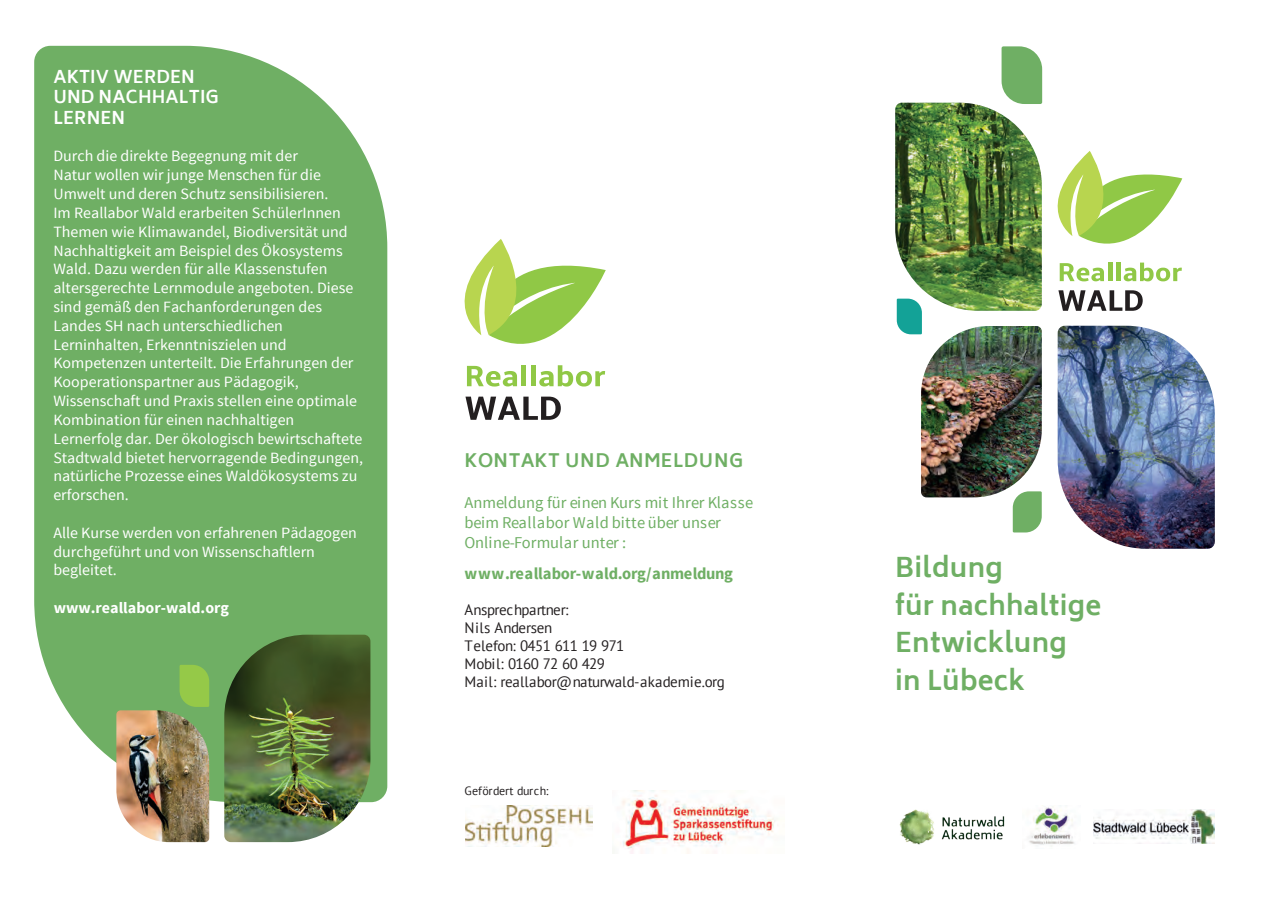
<style>
.page{position:relative;width:1272px;height:902px;background:#fff}
.page>*{position:absolute;margin:0;border:0;box-sizing:border-box;transform-origin:0 0}
.t1{font:700 26.25px/37.7px "Biryani";letter-spacing:.01em;color:#6faf64}
.t2{font:700 18px "Biryani";letter-spacing:.04em;color:#6faf64}
.t3{font:700 17.1px/20.5px "Biryani";letter-spacing:.01em;color:#fff}
.t4{font:16.5px/19.8px "Source Sans Pro";letter-spacing:.005em;color:#6faf64}
.t5{font:700 16.5px "Source Sans Pro";letter-spacing:-.015em;color:#6faf64}
.t6{font:15.6px/18.8px "Source Sans Pro";color:#fff}
.t7{font:700 15.6px "Source Sans Pro";color:#fff}
.t8{font:15px/18px "PT Sans";letter-spacing:-.035em;color:#231f20}
.t9{font:12px "PT Sans";letter-spacing:.005em;color:#231f20}
</style>
<div class="page">
<svg style="left:34px;top:46px;width:353px;height:756px;background:#79b46e"></svg>
<img style="left:116px;top:710px;width:93px;height:132px">
<img style="left:224px;top:634px;width:146px;height:208px">
<svg style="left:179px;top:664px;width:30px;height:42px"></svg>
<img style="left:899px;top:809px;width:106px;height:36px">
<img style="left:1093px;top:809px;width:121px;height:34px">
<img style="left:1029px;top:805px;width:46px;height:40px">
<img style="left:1057px;top:326px;width:157px;height:222px">
<svg style="left:1001px;top:46px;width:41px;height:58px;background:#7eb774"></svg>
<svg style="left:1012px;top:497px;width:29px;height:35px"></svg>
<svg style="left:896px;top:311px;width:25px;height:23px"></svg>
<img style="left:895px;top:103px;width:146px;height:208px">
<img style="left:921px;top:326px;width:120px;height:171px">
<svg style="left:1058px;top:290px;width:84px;height:21px"></svg>
<svg style="left:1029px;top:151px;width:153px;height:130px"></svg>
<img style="left:465px;top:805px;width:127px;height:41px">
<svg style="left:465px;top:396px;width:96px;height:24px"></svg>
<svg style="left:464px;top:239px;width:141px;height:147px"></svg>
<img style="left:622px;top:790px;width:154px;height:63px">
<p class="t3" style="left:53px;top:66px;width:167px">AKTIV WERDEN<br>UND NACHHALTIG<br>LERNEN</p>
<p class="t6" style="left:53px;top:147px;width:311px">Durch die direkte Begegnung mit der<br>Natur wollen wir junge Menschen für die Umwelt und deren Schutz sensibilisieren.<br>Im Reallabor Wald erarbeiten SchülerInnen Themen wie Klimawandel, Biodiversität und Nachhaltigkeit am Beispiel des Ökosystems Wald. Dazu werden für alle Klassenstufen altersgerechte Lernmodule angeboten. Diese sind gemäß den Fachanforderungen des Landes SH nach unterschiedlichen Lerninhalten, Erkenntniszielen und Kompetenzen unterteilt. Die Erfahrungen der Kooperationspartner aus Pädagogik, Wissenschaft und Praxis stellen eine optimale Kombination für einen nachhaltigen Lernerfolg dar. Der ökologisch bewirtschaftete Stadtwald bietet hervorragende Bedingungen, natürliche Prozesse eines Waldökosystems zu erforschen.</p>
<p class="t6" style="left:53px;top:523px;width:305px">Alle Kurse werden von erfahrenen Pädagogen durchgeführt und von Wissenschaftlern begleitet.</p>
<p class="t7" style="left:54px;top:598px;width:177px">www.reallabor-wald.org</p>
<p class="t2" style="left:464px;top:450px;width:280px">KONTAKT UND ANMELDUNG</p>
<p class="t4" style="left:464px;top:493px;width:290px">Anmeldung für einen Kurs mit Ihrer Klasse beim Reallabor Wald bitte über unser<br>Online-Formular unter :</p>
<p class="t5" style="left:464px;top:562px;width:270px">www.reallabor-wald.org/anmeldung</p>
<p class="t8" style="left:464px;top:600px;width:262px">Ansprechpartner:<br>Nils Andersen<br>Telefon: 0451 611 19 971<br>Mobil: 0160 72 60 429<br>Mail: reallabor@naturwald-akademie.org</p>
<p class="t9" style="left:464px;top:782px;width:85px">Gefördert durch:</p>
<h1 class="t1" style="left:895px;top:549px;width:207px">Bildung<br>für nachhaltige<br>Entwicklung<br>in Lübeck</h1>
</div>
